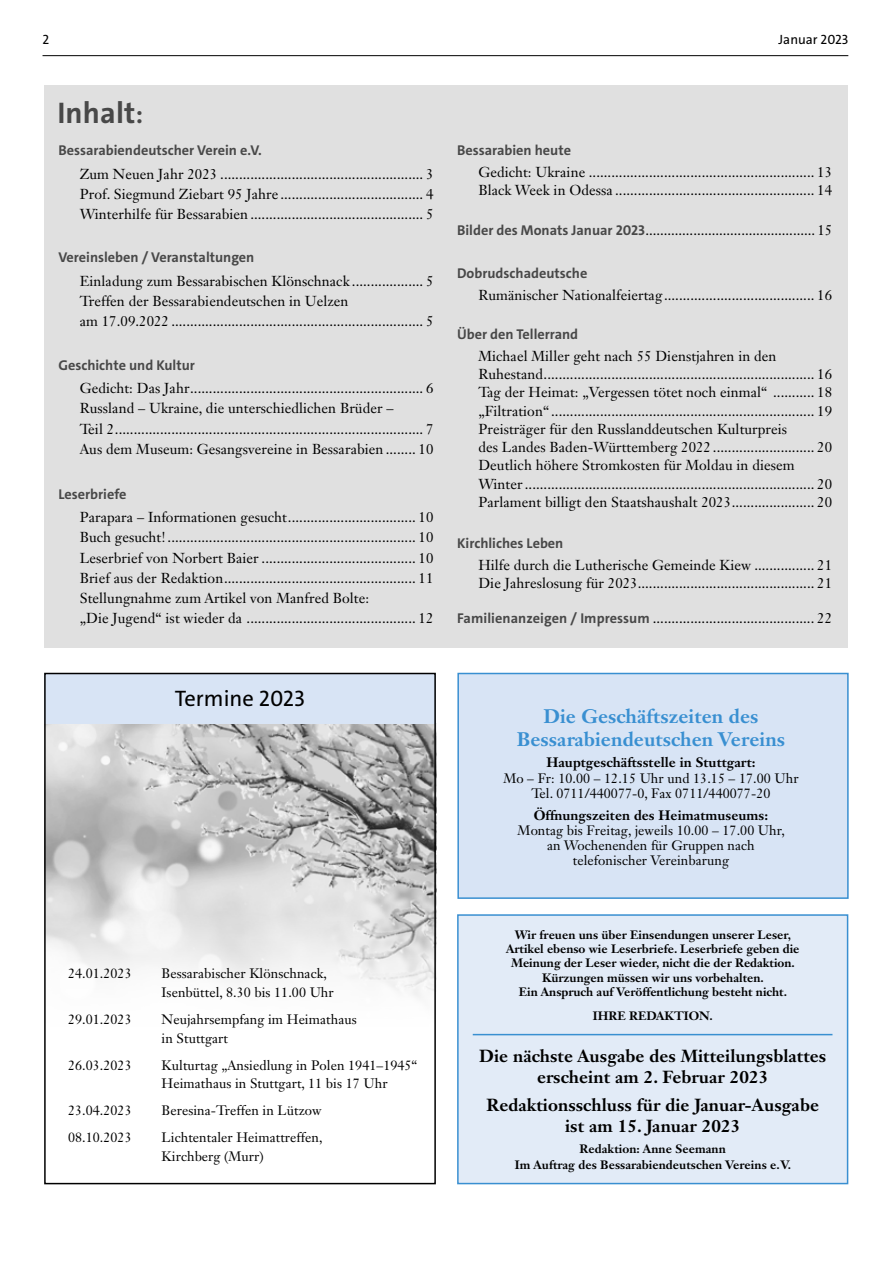
<style>
.page{position:relative;width:893px;height:1263px;background:#fff}
.page>*{position:absolute;margin:0;border:0;box-sizing:border-box;transform-origin:0 0}
.t1{font:700 30px "The Sans";letter-spacing:.005em;color:#484848}
.t2{font:22.5px "The Sans";color:#000}
.t3{font:700 19.35px/23px "Janson Text LT Std";letter-spacing:.005em;color:#398fd1;text-align:center}
.t4{font:700 17.25px/20.7px "Janson Text LT Std";letter-spacing:.005em;color:#000;text-align:center}
.t5{font:14.25px/20.2px "Janson Text LT Std";letter-spacing:.005em;color:#000}
.t6{font:700 14.25px "The Sans";color:#484848}
.t7{font:13.5px/18.6px "Janson Text LT Std";letter-spacing:.005em;color:#000}
.t8{font:700 13.5px "Janson Text LT Std";letter-spacing:.005em;color:#000}
.t9{font:13.5px "The Sans";color:#000}
.t10{font:700 12px/14.4px "Janson Text LT Std";color:#000;text-align:center}
.s1{font-size:25.5px}
.s2{font-family:"The Sans";font-weight:700;color:#484848}
</style>
<div class="page">
<hr style="left:43px;top:55px;width:805px;height:1px;background:#000">
<img style="left:47px;top:723px;width:386px;height:275px">
<div style="left:44px;top:673px;width:392px;height:50px;background:#d8e4f5"></div>
<div style="left:44px;top:673px;width:392px;height:511px;border:2px solid #000"></div>
<div style="left:45px;top:85px;width:803px;height:563px;background:#e0e0e0"></div>
<div style="left:458px;top:915px;width:390px;height:268px;background:#e2ebf7"></div>
<div style="left:457px;top:914px;width:391px;height:270px;border:2px solid #398fd1"></div>
<div style="left:457px;top:673px;width:392px;height:226px;background:#d8e4f5;border:2px solid #398fd1"></div>
<hr style="left:473px;top:1034px;width:359px;height:1px;background:#398fd1">
<p class="t9" style="left:43px;top:31px;width:8px">2</p>
<p class="t9" style="left:779px;top:31px;width:71px">Januar 2023</p>
<h1 class="t1" style="left:57px;top:93px;width:87px">Inhalt<span class="s1">:</span></h1>
<p class="t6" style="left:58px;top:141px;width:205px">Bessarabiendeutscher Verein e.V.</p>
<p class="t5" style="left:80px;top:164px;width:355px;text-align:justify">Zum Neuen Jahr 2023 ...................................................... 3<br>Prof. Siegmund Ziebart 95 Jahre ...................................... 4<br>Winterhilfe für Bessarabien .............................................. 5</p>
<p class="t6" style="left:58px;top:248px;width:197px">Vereinsleben / Veranstaltungen</p>
<p class="t5" style="left:80px;top:271px;width:355px">Einladung zum Bessarabischen Klönschnack ................... 5<br>Treffen der Bessarabiendeutschen in Uelzen<br>am 17.09.2022 ................................................................... 5</p>
<p class="t6" style="left:58px;top:356px;width:138px">Geschichte und Kultur</p>
<p class="t5" style="left:80px;top:378px;width:355px">Gedicht: Das Jahr.............................................................. 6<br>Russland – Ukraine, die unterschiedlichen Brüder –<br>Teil 2.................................................................................. 7<br>Aus dem Museum: Gesangsvereine in Bessarabien ........ 10</p>
<p class="t6" style="left:58px;top:485px;width:69px">Leserbriefe</p>
<p class="t5" style="left:80px;top:507px;width:355px">Parapara – Informationen gesucht.................................. 10<br>Buch gesucht!.................................................................. 10<br>Leserbrief von Norbert Baier ......................................... 10<br>Brief aus der Redaktion................................................... 11<br>Stellungnahme zum Artikel von Manfred Bolte:<br>„Die Jugend“ ist wieder da ............................................. 12</p>
<p class="t6" style="left:457px;top:141px;width:115px">Bessarabien heute</p>
<p class="t5" style="left:478px;top:163px;width:355px;line-height:18.3px">Gedicht: Ukraine ............................................................ 13<br>Black Week in Odessa ..................................................... 14</p>
<p class="t5" style="left:457px;top:219px;width:376px"><span class="s2">Bilder des Monats Januar 2023</span>.............................................. 15</p>
<p class="t6" style="left:457px;top:264px;width:132px">Dobrudschadeutsche</p>
<p class="t5" style="left:478px;top:285px;width:355px">Rumänischer Nationalfeiertag........................................ 16</p>
<p class="t6" style="left:457px;top:325px;width:123px">Über den Tellerrand</p>
<p class="t5" style="left:478px;top:347px;width:355px;line-height:18.3px">Michael Miller geht nach 55 Dienstjahren in den Ruhestand........................................................................ 16<br>Tag der Heimat: „Vergessen tötet noch einmal“ ........... 18 „Filtration“ ...................................................................... 19<br>Preisträger für den Russlanddeutschen Kulturpreis<br>des Landes Baden-Württemberg 2022 ........................... 20<br>Deutlich höhere Stromkosten für Moldau in diesem Winter............................................................................. 20<br>Parlament billigt den Staatshaushalt 2023...................... 20</p>
<p class="t6" style="left:457px;top:534px;width:108px">Kirchliches Leben</p>
<p class="t5" style="left:478px;top:555px;width:355px;line-height:18.3px">Hilfe durch die Lutherische Gemeinde Kiew ................ 21<br>Die Jahreslosung für 2023............................................... 21</p>
<p class="t5" style="left:457px;top:608px;width:376px"><span class="s2">Familienanzeigen / Impressum</span> ........................................... 22</p>
<h2 class="t2" style="left:175px;top:684px;width:132px">Termine 2023</h2>
<p class="t7" style="left:68px;top:964px;width:65px">24.01.2023</p>
<p class="t7" style="left:162px;top:964px;width:174px">Bessarabischer Klönschnack,<br>Isenbüttel, 8.30 bis 11.00 Uhr</p>
<p class="t7" style="left:68px;top:1010px;width:65px">29.01.2023</p>
<p class="t7" style="left:162px;top:1010px;width:197px">Neujahrsempfang im Heimathaus in Stuttgart</p>
<p class="t7" style="left:68px;top:1055px;width:65px">26.03.2023</p>
<p class="t7" style="left:162px;top:1055px;width:258px">Kulturtag „Ansiedlung in Polen 1941–1945“<br>Heimathaus in Stuttgart, 11 bis 17 Uhr</p>
<p class="t7" style="left:68px;top:1101px;width:65px">23.04.2023</p>
<p class="t7" style="left:162px;top:1101px;width:162px">Beresina-Treffen in Lützow</p>
<p class="t7" style="left:68px;top:1128px;width:65px">08.10.2023</p>
<p class="t7" style="left:162px;top:1128px;width:162px">Lichtentaler Heimattreffen,<br>Kirchberg (Murr)</p>
<h3 class="t3" style="left:517px;top:705px;width:270px">Die Geschäftszeiten des<br>Bessarabiendeutschen Vereins</h3>
<p class="t8" style="left:546px;top:754px;width:211px">Hauptgeschäftsstelle in Stuttgart:</p>
<p class="t7" style="left:503px;top:770px;width:297px;line-height:15.1px;text-align:center">Mo – Fr: 10.00 – 12.15 Uhr und 13.15 – 17.00 Uhr<br>Tel. 0711/440077-0, Fax 0711/440077-20</p>
<p class="t8" style="left:534px;top:807px;width:236px">Öffnungszeiten des Heimatmuseums:</p>
<p class="t7" style="left:518px;top:823px;width:269px;line-height:15.1px;text-align:center">Montag bis Freitag, jeweils 10.00 – 17.00 Uhr, an Wochenenden für Gruppen nach telefonischer Vereinbarung</p>
<p class="t10" style="left:506px;top:927px;width:295px">Wir freuen uns über Einsendungen unserer Leser, Artikel ebenso wie Leserbriefe. Leserbriefe geben die Meinung der Leser wieder, nicht die der Redaktion.<br>Kürzungen müssen wir uns vorbehalten.<br>Ein Anspruch auf Veröffentlichung besteht nicht.</p>
<p class="t10" style="left:593px;top:1008px;width:122px">IHRE REDAKTION.</p>
<p class="t4" style="left:479px;top:1045px;width:348px">Die nächste Ausgabe des Mitteilungsblattes erscheint am 2. Februar 2023</p>
<p class="t4" style="left:486px;top:1094px;width:334px">Redaktionsschluss für die Januar-Ausgabe ist am 15. Januar 2023</p>
<p class="t10" style="left:515px;top:1140px;width:278px;line-height:16.5px">Redaktion: Anne Seemann<br>Im Auftrag des Bessarabiendeutschen Vereins e.V.</p>
</div>
